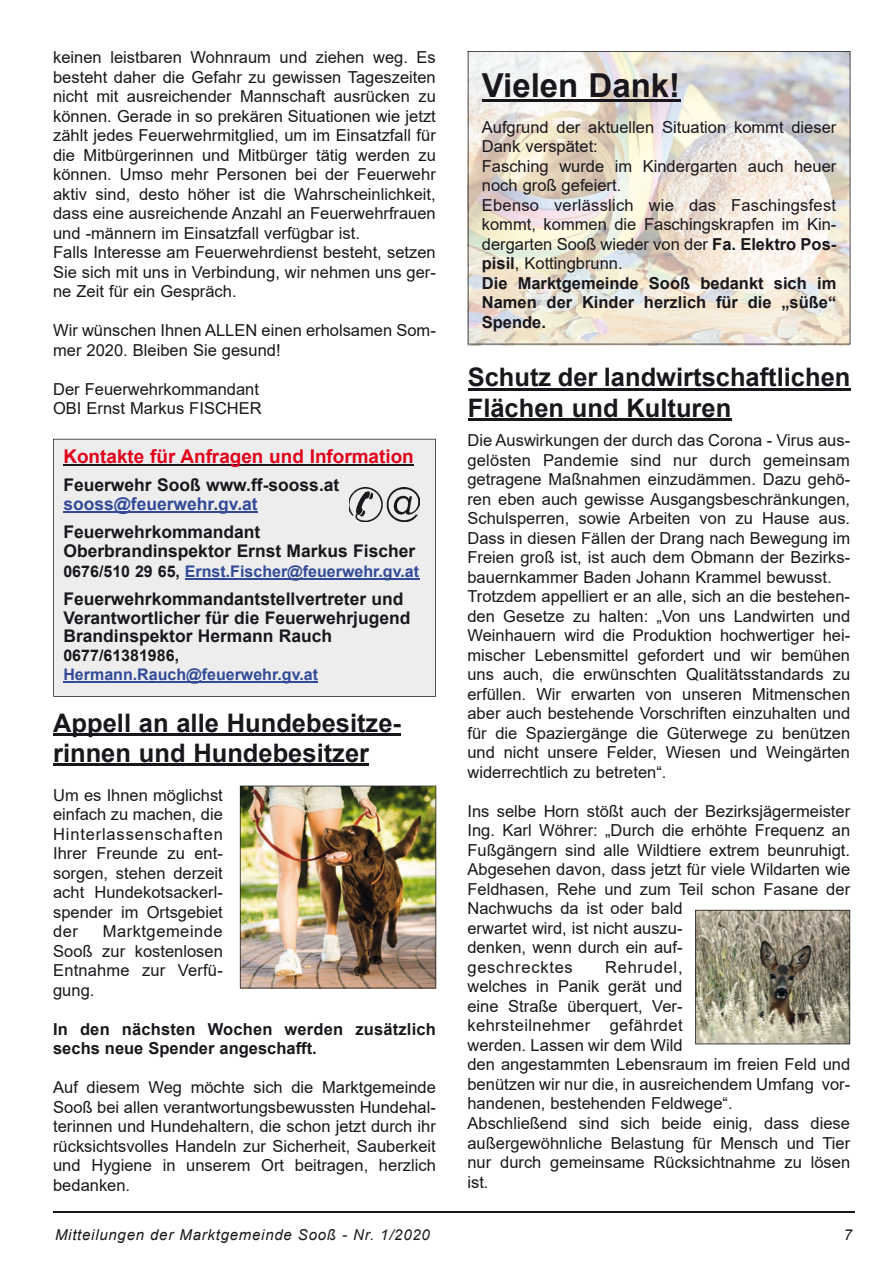
<style>
.page{position:relative;width:893px;height:1263px;background:#fff}
.page>*{position:absolute;margin:0;border:0;box-sizing:border-box;transform-origin:0 0}
.t1{font:700 33px "Arial";color:#1a171c}
.t2{font:700 25.5px/30px "Arial";color:#1a171c}
.t3{font:700 18.9px "Arial";color:#e2001a}
.t4{font:700 17.4px/18.9px "Arial";color:#1a171c}
.t5{font:700 17.4px "Arial";color:#324a97}
.t6{font:16.5px/19.5px "Arial";color:#1a171c}
.t7{font:700 16.5px/19.5px "Arial";letter-spacing:.01em;color:#1a171c}
.t8{font:700 16.05px "Arial";color:#324a97}
.t9{font:700 16.05px "Arial";color:#1a171c}
.t10{font:italic 15px "Arial";letter-spacing:.05em;color:#1a171c}
.s1{color:#1a171c}
.s2{font-weight:700}
</style>
<div class="page">
<hr style="left:53px;top:1211px;width:797px;height:2px;background:#1a171c">
<hr style="left:57px;top:1211px;width:797px;height:2px;background:#1a171c">
<div style="left:53px;top:439px;width:383px;height:258px;background:#ededee"></div>
<hr style="left:63px;top:464px;width:351px;height:2px;background:#1a171c">
<hr style="left:63px;top:511px;width:195px;height:2px;background:#324a97">
<hr style="left:185px;top:578px;width:234px;height:1px;background:#324a97">
<hr style="left:63px;top:681px;width:255px;height:2px;background:#324a97">
<img style="left:350px;top:488px;width:69px;height:33px">
<svg style="left:468px;top:51px;width:382px;height:293px;background:#e7e0d6"></svg>
<hr style="left:53px;top:733px;width:348px;height:2px;background:#1a171c">
<hr style="left:53px;top:763px;width:316px;height:2px;background:#1a171c">
<img style="left:240px;top:786px;width:196px;height:202px">
<hr style="left:468px;top:388px;width:382px;height:2px;background:#1a171c">
<hr style="left:468px;top:419px;width:263px;height:2px;background:#1a171c">
<svg style="left:695px;top:910px;width:155px;height:134px;background:#999381"></svg>
<p class="t6" style="left:53px;top:47px;width:384px">keinen leistbaren Wohnraum und ziehen weg. Es besteht daher die Gefahr zu gewissen Tageszeiten nicht mit ausreichender Mannschaft ausrücken zu können. Gerade in so prekären Situationen wie jetzt zählt jedes Feuerwehrmitglied, um im Einsatzfall für die Mitbürgerinnen und Mitbürger tätig werden zu können. Umso mehr Personen bei der Feuerwehr aktiv sind, desto höher ist die Wahrscheinlichkeit, dass eine ausreichende Anzahl an Feuerwehrfrauen und -männern im Einsatzfall verfügbar ist.<br>Falls Interesse am Feuerwehrdienst besteht, setzen Sie sich mit uns in Verbindung, wir nehmen uns ger&shy;ne Zeit für ein Gespräch.</p>
<p class="t6" style="left:53px;top:320px;width:384px">Wir wünschen Ihnen ALLEN einen erholsamen Som&shy;mer 2020. Bleiben Sie gesund!</p>
<p class="t6" style="left:53px;top:379px;width:210px">Der Feuerwehrkommandant<br>OBI Ernst Markus FISCHER</p>
<p class="t3" style="left:63px;top:443px;width:352px">Kontakte für Anfragen und Information</p>
<p class="t4" style="left:63px;top:476px;width:277px">Feuerwehr Sooß www.ff-sooss.at</p>
<p class="t5" style="left:63px;top:492px;width:196px">sooss@feuerwehr.gv.at</p>
<p class="t4" style="left:63px;top:522px;width:353px">Feuerwehrkommandant<br>Oberbrandinspektor Ernst Markus Fischer</p>
<p class="t8" style="left:63px;top:560px;width:357px"><span class="s1">0676/510 29 65,</span> Ernst.Fischer@feuerwehr.gv.at</p>
<p class="t4" style="left:63px;top:589px;width:348px">Feuerwehrkommandantstellvertreter und<br>Verantwortlicher für die Feuerwehrjugend<br>Brandinspektor Hermann Rauch</p>
<p class="t9" style="left:63px;top:644px;width:117px">0677/61381986,</p>
<p class="t8" style="left:63px;top:663px;width:256px">Hermann.Rauch@feuerwehr.gv.at</p>
<h2 class="t2" style="left:53px;top:708px;width:349px">Appell an alle Hundebesitze&shy;rinnen und Hundebesitzer</h2>
<p class="t6" style="left:53px;top:785px;width:171px;text-align:justify">Um es Ihnen möglichst einfach zu machen, die Hinterlassenschaften Ihrer Freunde zu ent&shy;sorgen, stehen derzeit acht Hundekotsackerl&shy;spender im Ortsgebiet der</p>
<p class="t6" style="left:53px;top:921px;width:171px;text-align:justify;text-indent:50px">Marktgemeinde Sooß zur kostenlosen Entnahme zur Verfü&shy;gung.</p>
<p class="t7" style="left:53px;top:1019px;width:384px">In den nächsten Wochen werden zusätzlich sechs neue Spender angeschafft.</p>
<p class="t6" style="left:53px;top:1077px;width:384px;text-align:justify">Auf diesem Weg möchte sich die Marktgemeinde Sooß bei allen verantwortungsbewussten Hundehal&shy;terinnen und Hundehaltern, die schon jetzt durch ihr rücksichtsvolles Handeln zur Sicherheit, Sauberkeit und Hygiene in unserem Ort beitragen, herzlich bedanken.</p>
<h1 class="t1" style="left:482px;top:63px;width:200px">Vielen Dank!</h1>
<p class="t6" style="left:482px;top:117px;width:356px">Aufgrund der aktuellen Situation kommt dieser Dank verspätet:<br>Fasching wurde im Kindergarten auch heuer noch groß gefeiert.<br>Ebenso verlässlich wie das Faschingsfest kommt, kommen die Faschingskrapfen im Kin&shy;dergarten Sooß wieder von der <span class="s2">Fa. Elektro Pos&shy;pisil</span>, Kottingbrunn.<br><span class="s2">Die Marktgemeinde Sooß bedankt sich im Namen der Kinder herzlich für die „süße“ Spende.</span></p>
<h2 class="t2" style="left:468px;top:362px;width:384px;line-height:30.6px">Schutz der landwirtschaftlichen<br>Flächen und Kulturen</h2>
<p class="t6" style="left:467px;top:431px;width:384px">Die Auswirkungen der durch das Corona - Virus aus&shy;gelösten Pandemie sind nur durch gemeinsam getragene Maßnahmen einzudämmen. Dazu gehö&shy;ren eben auch gewisse Ausgangsbeschränkungen, Schulsperren, sowie Arbeiten von zu Hause aus.<br>Dass in diesen Fällen der Drang nach Bewegung im Freien groß ist, ist auch dem Obmann der Bezirks&shy;bauernkammer Baden Johann Krammel bewusst.<br>Trotzdem appelliert er an alle, sich an die bestehen&shy;den Gesetze zu halten: „Von uns Landwirten und Weinhauern wird die Produktion hochwertiger hei&shy;mischer Lebensmittel gefordert und wir bemühen uns auch, die erwünschten Qualitätsstandards zu erfüllen. Wir erwarten von unseren Mitmenschen aber auch bestehende Vorschriften einzuhalten und für die Spaziergänge die Güterwege zu benützen und nicht unsere Felder, Wiesen und Weingärten widerrechtlich zu betreten“.</p>
<p class="t6" style="left:467px;top:801px;width:384px">Ins selbe Horn stößt auch der Bezirksjägermeister Ing. Karl Wöhrer: „Durch die erhöhte Frequenz an Fußgängern sind alle Wildtiere extrem beunruhigt.<br>Abgesehen davon, dass jetzt für viele Wildarten wie Feldhasen, Rehe und zum Teil schon Fasane der Nachwuchs da ist oder bald<br>erwartet wird, ist nicht auszu-<br>denken, wenn durch ein auf-<br>geschrecktes</p>
<p class="t6" style="left:467px;top:957px;width:384px;text-indent:138px">Rehrudel,<br>welches in Panik gerät und<br>eine Straße überquert, Ver-<br>kehrsteilnehmer gefährdet<br>werden. Lassen wir dem Wild<br>den angestammten Lebensraum im freien Feld und benützen wir nur die, in ausreichendem Umfang vor&shy;handenen, bestehenden Feldwege“.<br>Abschließend sind sich beide einig, dass diese außergewöhnliche Belastung für Mensch und Tier nur durch gemeinsame Rücksichtnahme zu lösen ist.</p>
<p class="t10" style="left:55px;top:1224px;width:376px">Mitteilungen der Marktgemeinde Sooß - Nr. 1/2020</p>
<p class="t10" style="left:844px;top:1225px;width:10px">7</p>
</div>
